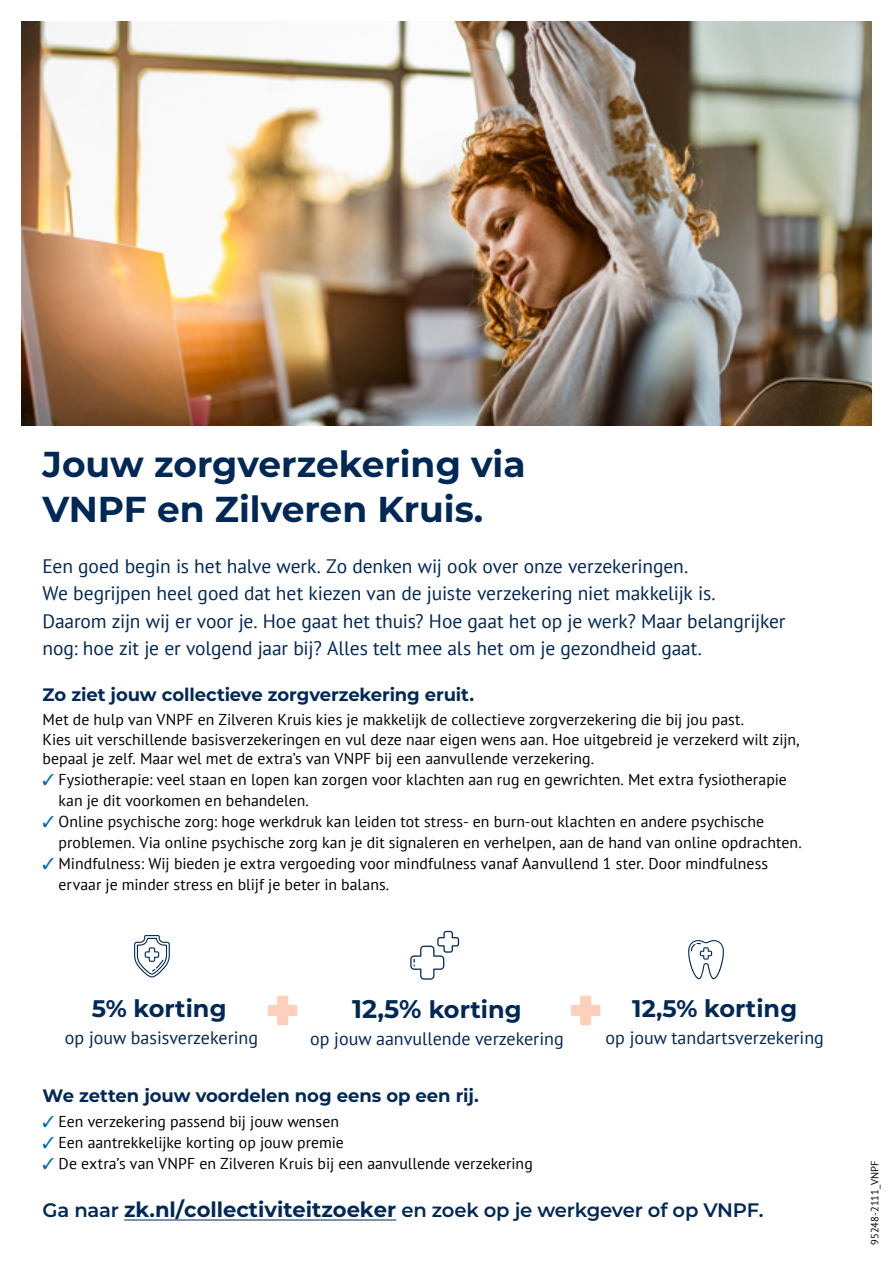
<style>
.page{position:relative;width:893px;height:1263px;background:#fff}
.page>*{position:absolute;margin:0;border:0;box-sizing:border-box;transform-origin:0 0}
.t1{font:700 36px/45px "Montserrat";color:#002857}
.t2{font:700 24px "Montserrat";color:#002857}
.t3{font:19.5px/27px "PT Sans";letter-spacing:-.005em;color:#002857}
.t4{font:600 19.5px "Montserrat";letter-spacing:-.01em;color:#002857}
.t5{font:700 18px "Montserrat";letter-spacing:-.005em;color:#002857}
.t6{font:18px "PT Sans";color:#002857}
.t7{font:15.75px/21px "PT Sans";color:#000}
.t8{font:10.5px "PT Sans";letter-spacing:.005em;color:#000}
.s1{color:#0068bd}
.s2{font-size:25.5px}
.s3{font-weight:700;font-size:21px}
</style>
<div class="page">
<img style="left:21px;top:21px;width:851px;height:404px">
<hr style="left:124px;top:1219px;width:272px;height:1px;background:#002857">
<svg style="left:410px;top:931px;width:49px;height:49px"></svg>
<svg style="left:134px;top:935px;width:36px;height:42px"></svg>
<svg style="left:688px;top:940px;width:36px;height:39px"></svg>
<div style="left:571px;top:1005px;width:29px;height:11px;background:#fecfbb;border-radius:2px"></div>
<div style="left:580px;top:996px;width:11px;height:29px;background:#fecfbb;border-radius:2px"></div>
<div style="left:268px;top:1005px;width:29px;height:11px;background:#fecfbb;border-radius:2px"></div>
<div style="left:277px;top:996px;width:11px;height:29px;background:#fecfbb;border-radius:2px"></div>
<h1 class="t1" style="left:43px;top:440px;width:485px">Jouw zorgverzekering via<br>VNPF en Zilveren Kruis.</h1>
<p class="t3" style="left:43px;top:553px;width:744px">Een goed begin is het halve werk. Zo denken wij ook over onze verzekeringen.<br>We begrijpen heel goed dat het kiezen van de juiste verzekering niet makkelijk is.<br>Daarom zijn wij er voor je. Hoe gaat het thuis? Hoe gaat het op je werk? Maar belangrijker nog: hoe zit je er volgend jaar bij? Alles telt mee als het om je gezondheid gaat.</p>
<p class="t5" style="left:43px;top:682px;width:433px">Zo ziet jouw collectieve zorgverzekering eruit.</p>
<p class="t7" style="left:43px;top:709px;width:758px;line-height:19.5px">Met de hulp van VNPF en Zilveren Kruis kies je makkelijk de collectieve zorgverzekering die bij jou past.<br>Kies uit verschillende basisverzekeringen en vul deze naar eigen wens aan. Hoe uitgebreid je verzekerd wilt zijn, bepaal je zelf. Maar wel met de extra’s van VNPF bij een aanvullende verzekering.</p>
<p class="t7" style="left:59px;top:768px;width:730px;text-indent:-16px"><span class="s1">✓</span> Fysiotherapie: veel staan en lopen kan zorgen voor klachten aan rug en gewrichten. Met extra fysiotherapie kan je dit voorkomen en behandelen.</p>
<p class="t7" style="left:59px;top:810px;width:745px;text-indent:-16px"><span class="s1">✓</span> Online psychische zorg: hoge werkdruk kan leiden tot stress- en burn-out klachten en andere psychische problemen. Via online psychische zorg kan je dit signaleren en verhelpen, aan de hand van online opdrachten.</p>
<p class="t7" style="left:59px;top:852px;width:711px;text-indent:-16px"><span class="s1">✓</span> Mindfulness: Wij bieden je extra vergoeding voor mindfulness vanaf Aanvullend 1 ster. Door mindfulness ervaar je minder stress en blijf je beter in balans.</p>
<h2 class="t2" style="left:92px;top:991px;width:136px">5% korting</h2>
<p class="t6" style="left:65px;top:1026px;width:195px">op jouw basisverzekering</p>
<h2 class="t2" style="left:352px;top:992px;width:171px"><span class="s2">12,5%</span> korting</h2>
<p class="t6" style="left:310px;top:1027px;width:255px">op jouw aanvullende verzekering</p>
<p class="t5" style="left:43px;top:1082px;width:438px">We zetten jouw voordelen nog eens op een rij.</p>
<p class="t7" style="left:43px;top:1111px;width:298px"><span class="s1">✓</span> Een verzekering passend bij jouw wensen</p>
<p class="t7" style="left:43px;top:1132px;width:303px"><span class="s1">✓</span> Een aantrekkelijke korting op jouw premie</p>
<p class="t7" style="left:43px;top:1153px;width:492px"><span class="s1">✓</span> De extra’s van VNPF en Zilveren Kruis bij een aanvullende verzekering</p>
<h2 class="t2" style="left:632px;top:991px;width:166px">12,5% korting</h2>
<p class="t6" style="left:605px;top:1026px;width:220px">op jouw tandartsverzekering</p>
<p class="t4" style="left:43px;top:1196px;width:723px">Ga naar <span class="s3">zk.nl/collectiviteitzoeker</span> en zoek op je werkgever of op VNPF.</p>
<p class="t8" style="left:868px;top:1245px;width:86px;rotate:-90deg">95248-2111_VNPF</p>
</div>
